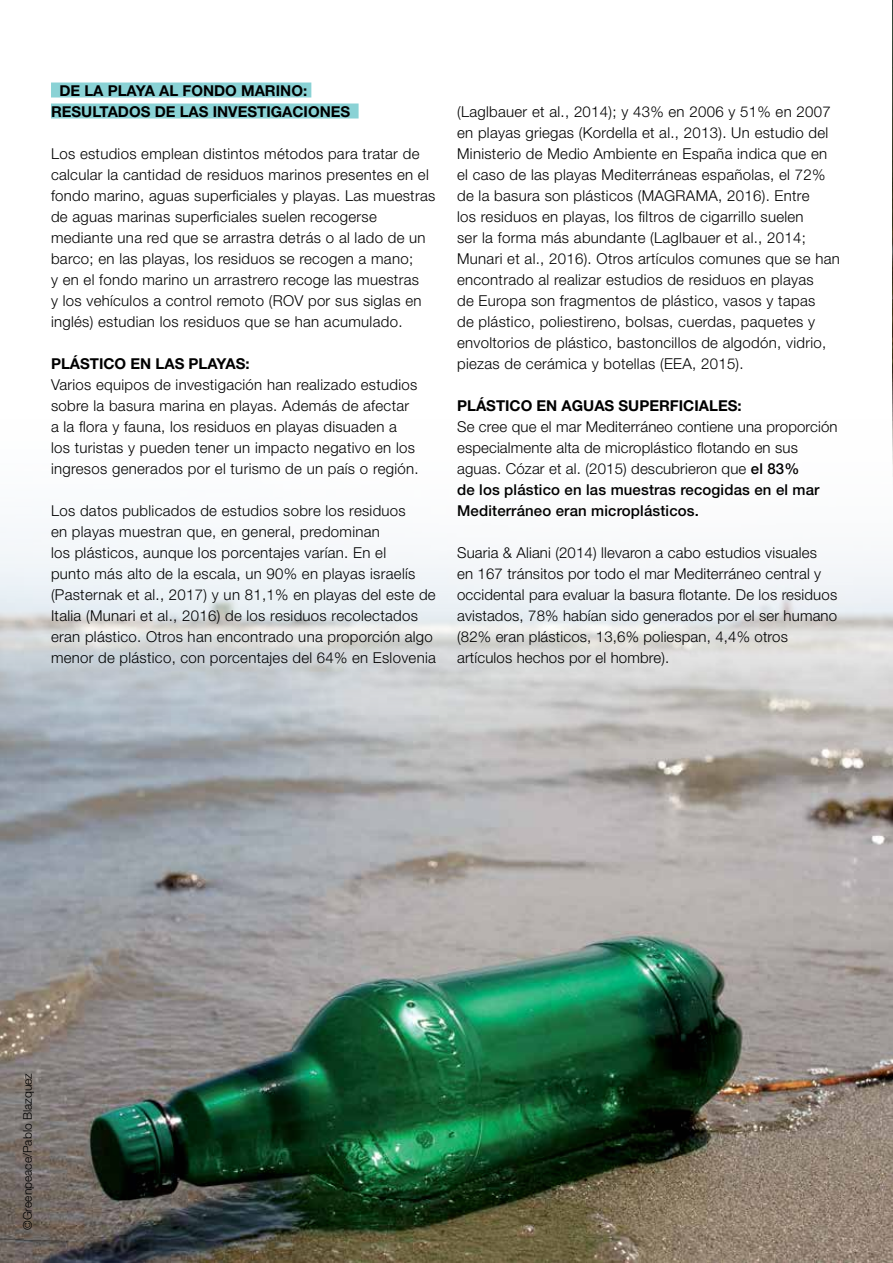
<style>
.page{position:relative;width:893px;height:1263px;background:#fff}
.page>*{position:absolute;margin:0;border:0;box-sizing:border-box;transform-origin:0 0}
.t1{font:300 15px/21px "Helvetica Neue LT Std";letter-spacing:.02em;color:#000}
.t2{font:700 15px/21px "Helvetica Neue LT Std";color:#000}
.t3{font:500 15px/21px "Helvetica Neue LT";letter-spacing:.01em;color:#000}
.t4{font:300 12px "Helvetica Neue LT Std";color:#000}
.s1{font-family:"Helvetica Neue LT";font-weight:500}
</style>
<div class="page">
<img style="left:0;top:539px;width:893px;height:724px">
<div style="left:51px;top:83px;width:260px;height:15px;background:#8ad2d5"></div>
<div style="left:51px;top:104px;width:308px;height:15px;background:#8ad2d5"></div>
<img style="left:892px;top:0;width:1px;height:477px">
<p class="t2" style="left:51px;top:80px;width:301px;text-indent:8px">DE LA PLAYA AL FONDO MARINO:<br>RESULTADOS DE LAS INVESTIGACIONES</p>
<p class="t1" style="left:51px;top:143px;width:386px">Los estudios emplean distintos métodos para tratar de calcular la cantidad de residuos marinos presentes en el fondo marino, aguas superficiales y playas. Las muestras de aguas marinas superficiales suelen recogerse mediante una red que se arrastra detrás o al lado de un barco; en las playas, los residuos se recogen a mano;<br>y en el fondo marino un arrastrero recoge las muestras<br>y los vehículos a control remoto (ROV por sus siglas en inglés) estudian los residuos que se han acumulado.</p>
<p class="t2" style="left:51px;top:353px;width:200px">PLÁSTICO EN LAS PLAYAS:</p>
<p class="t1" style="left:51px;top:374px;width:369px">Varios equipos de investigación han realizado estudios sobre la basura marina en playas. Además de afectar a la flora y fauna, los residuos en playas disuaden a los turistas y pueden tener un impacto negativo en los ingresos generados por el turismo de un país o región.</p>
<p class="t1" style="left:51px;top:500px;width:386px">Los datos publicados de estudios sobre los residuos<br>en playas muestran que, en general, predominan<br>los plásticos, aunque los porcentajes varían. En el<br>punto más alto de la escala, un 90% en playas israelís (Pasternak et al., 2017) y un 81,1% en playas del este de Italia (Munari et al., 2016) de los residuos recolectados eran plástico. Otros han encontrado una proporción algo menor de plástico, con porcentajes del 64% en Eslovenia</p>
<p class="t1" style="left:457px;top:101px;width:384px">(Laglbauer et al., 2014); y 43% en 2006 y 51% en 2007 en playas griegas (Kordella et al., 2013). Un estudio del Ministerio de Medio Ambiente en España indica que en el caso de las playas Mediterráneas españolas, el 72% de la basura son plásticos (MAGRAMA, 2016). Entre<br>los residuos en playas, los filtros de cigarrillo suelen<br>ser la forma más abundante (Laglbauer et al., 2014; Munari et al., 2016). Otros artículos comunes que se han encontrado al realizar estudios de residuos en playas<br>de Europa son fragmentos de plástico, vasos y tapas<br>de plástico, poliestireno, bolsas, cuerdas, paquetes y envoltorios de plástico, bastoncillos de algodón, vidrio, piezas de cerámica y botellas (EEA, 2015).</p>
<p class="t2" style="left:457px;top:395px;width:286px">PLÁSTICO EN AGUAS SUPERFICIALES:</p>
<p class="t1" style="left:457px;top:416px;width:382px">Se cree que el mar Mediterráneo contiene una proporción especialmente alta de microplástico flotando en sus aguas. Cózar et al. (2015) descubrieron que <span class="s1">el 83%</span></p>
<p class="t3" style="left:457px;top:479px;width:364px">de los plástico en las muestras recogidas en el mar<br>Mediterráneo eran microplásticos.</p>
<p class="t1" style="left:457px;top:542px;width:382px">Suaria &amp; Aliani (2014) llevaron a cabo estudios visuales<br>en 167 tránsitos por todo el mar Mediterráneo central y occidental para evaluar la basura flotante. De los residuos avistados, 78% habían sido generados por el ser humano (82% eran plásticos, 13,6% poliespan, 4,4% otros artículos hechos por el hombre).</p>
<p class="t4" style="left:20px;top:1230px;width:158px;rotate:-90deg">©Greenpeace/Pablo Blazquez</p>
</div>
